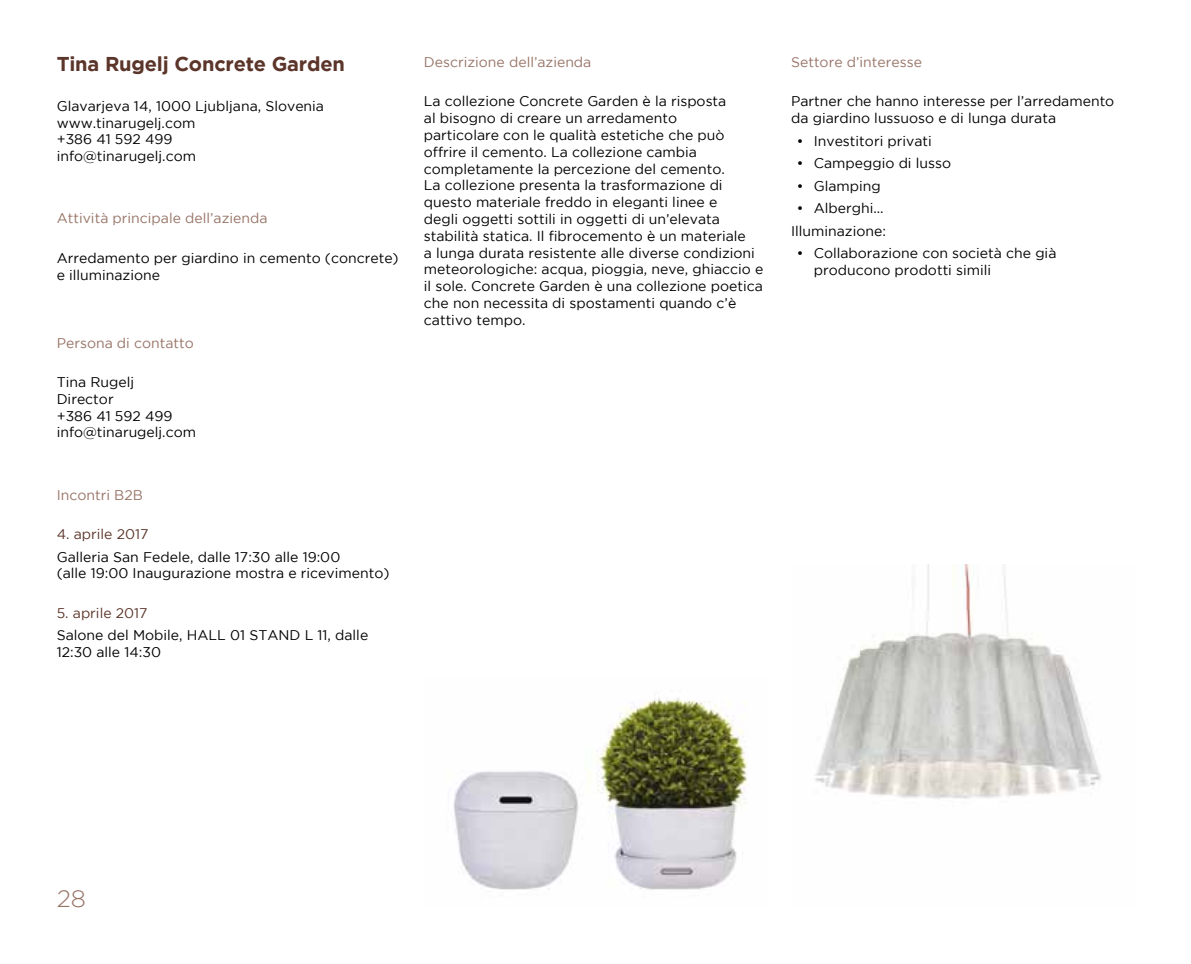
<style>
.page{position:relative;width:1191px;height:964px;background:#fff}
.page>*{position:absolute;margin:0;border:0;box-sizing:border-box;transform-origin:0 0}
.t1{font:300 24px "Gotham";color:#977467}
.t2{font:700 20px "Gotham";letter-spacing:-.01em;color:#5b3529}
.t3{font:14px/16.8px "Gotham";color:#000}
.t4{font:14px "Gotham";color:#977467}
.t5{font:14px "Gotham";color:#5b3529}
</style>
<div class="page">
<img style="left:815px;top:564px;width:287px;height:235px">
<img style="left:453px;top:698px;width:294px;height:192px">
<h2 class="t2" style="left:57px;top:53px;width:290px">Tina Rugelj Concrete Garden</h2>
<p class="t3" style="left:57px;top:97px;width:269px">Glavarjeva 14, 1000 Ljubljana, Slovenia www.tinarugelj.com<br>+386 41 592 499<br>info@tinarugelj.com</p>
<p class="t4" style="left:57px;top:211px;width:212px">Attività principale dell’azienda</p>
<p class="t3" style="left:57px;top:249px;width:343px">Arredamento per giardino in cemento (concrete) e illuminazione</p>
<p class="t4" style="left:57px;top:335px;width:139px">Persona di contatto</p>
<p class="t3" style="left:57px;top:373px;width:141px">Tina Rugelj<br>Director<br>+386 41 592 499 info@tinarugelj.com</p>
<p class="t4" style="left:57px;top:487px;width:88px">Incontri B2B</p>
<p class="t5" style="left:57px;top:526px;width:93px">4. aprile 2017</p>
<p class="t3" style="left:57px;top:548px;width:334px">Galleria San Fedele, dalle 17:30 alle 19:00<br>(alle 19:00 Inaugurazione mostra e ricevimento)</p>
<p class="t5" style="left:57px;top:605px;width:92px">5. aprile 2017</p>
<p class="t3" style="left:57px;top:626px;width:313px">Salone del Mobile, HALL 01 STAND L 11, dalle<br>12:30 alle 14:30</p>
<p class="t4" style="left:424px;top:54px;width:169px">Descrizione dell’azienda</p>
<p class="t3" style="left:424px;top:93px;width:341px">La collezione Concrete Garden è la risposta<br>al bisogno di creare un arredamento<br>particolare con le qualità estetiche che può offrire il cemento. La collezione cambia completamente la percezione del cemento.<br>La collezione presenta la trasformazione di questo materiale freddo in eleganti linee e<br>degli oggetti sottili in oggetti di un’elevata stabilità statica. Il fibrocemento è un materiale<br>a lunga durata resistente alle diverse condizioni meteorologiche: acqua, pioggia, neve, ghiaccio e il sole. Concrete Garden è una collezione poetica che non necessita di spostamenti quando c’è cattivo tempo.</p>
<p class="t4" style="left:791px;top:54px;width:132px">Settore d’interesse</p>
<p class="t3" style="left:791px;top:93px;width:325px">Partner che hanno interesse per l’arredamento da giardino lussuoso e di lunga durata</p>
<p class="t3" style="left:796px;top:132px;width:137px">• Investitori privati</p>
<p class="t3" style="left:796px;top:155px;width:156px">• Campeggio di lusso</p>
<p class="t3" style="left:796px;top:177px;width:85px">• Glamping</p>
<p class="t3" style="left:791px;top:197px;width:96px;line-height:22.4px;text-align:center">• Alberghi...<br>Illuminazione:</p>
<p class="t3" style="left:813px;top:244px;width:244px;text-indent:-17px">• Collaborazione con società che già producono prodotti simili</p>
<h1 class="t1" style="left:57px;top:886px;width:31px">28</h1>
</div>
